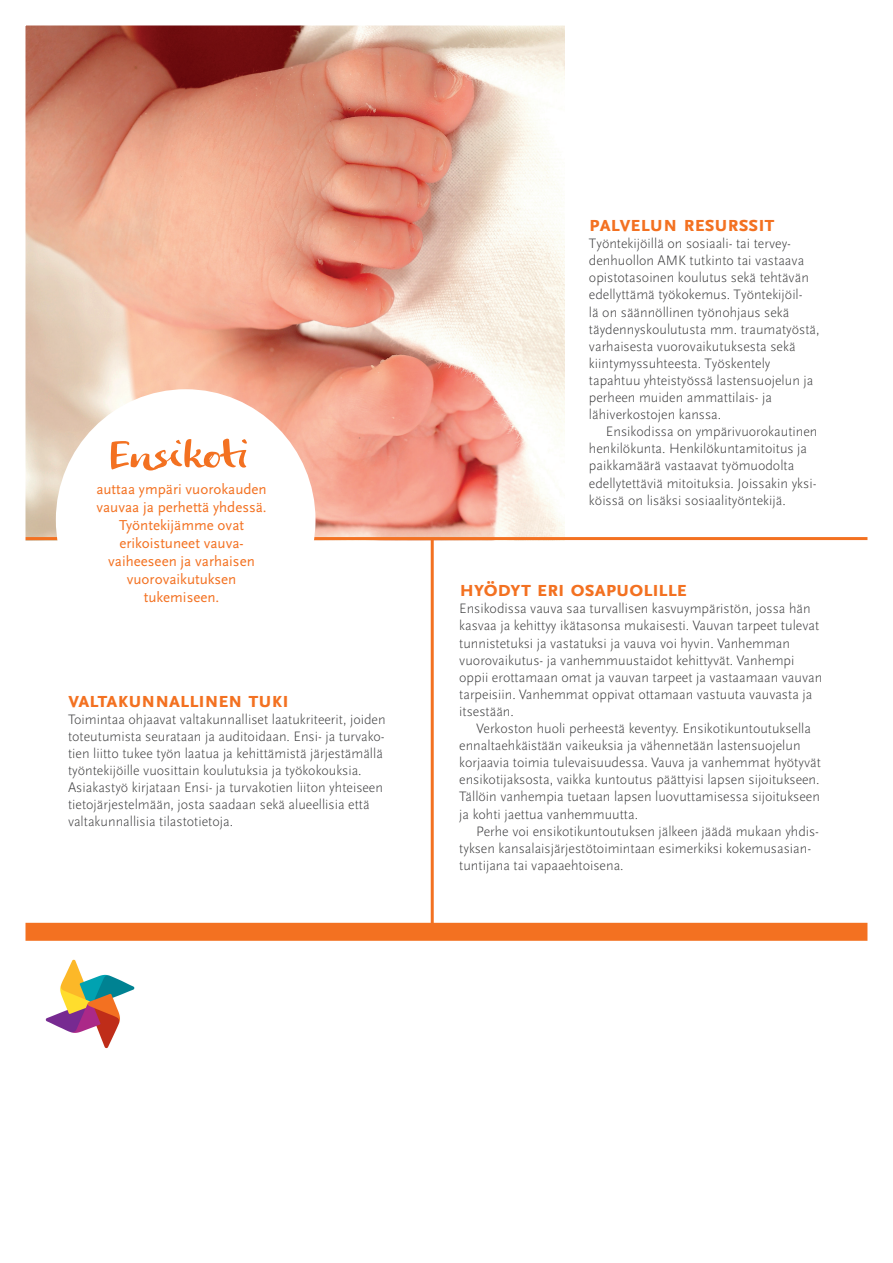
<style>
.page{position:relative;width:893px;height:1263px;background:#fff}
.page>*{position:absolute;margin:0;border:0;box-sizing:border-box;transform-origin:0 0}
.t1{font:51px "Optimisti Smooth";color:#f37121}
.etl_palveluk_väliots{font:700 22.5px "Scala Sans OT";letter-spacing:-.03em;color:#f37121}
.etl_palveluk_leipis{font:700 22.5px "Scala Sans OT";letter-spacing:-.03em;color:#f37121}
.t2{font:15px/18px "Scala Sans OT";color:#f37121;text-align:center}
.etl_palveluk_leipis-2{font:300 14.25px/17.1px "Scala Sans OT";color:#3e3e3f}
</style>
<div class="page">
<img style="left:27px;top:27px;width:537px;height:510px">
<hr style="left:20px;top:537px;width:853px;height:3px;background:#f37121">
<hr style="left:431px;top:539px;width:3px;height:385px;background:#f37121">
<div style="left:6px;top:923px;width:876px;height:18px;background:#f37121"></div>
<div style="left:56px;top:389px;width:259px;height:262px;background:#fff;border-radius:50%"></div>
<img style="left:45px;top:959px;width:90px;height:90px">
<p class="t1" style="left:107px;top:427px;width:142px">Ensikoti</p>
<p class="t2" style="left:96px;top:481px;width:172px">auttaa ympäri vuorokauden vauvaa ja perhettä yhdessä.<br>Työntekijämme ovat erikoistuneet vauva&shy;vaiheeseen ja varhaisen vuorovaikutuksen tukemiseen.</p>
<p class="etl_palveluk_väliots" style="left:68px;top:687px;width:223px">Valtakunnallinen tuki</p>
<p class="etl_palveluk_leipis-2" style="left:68px;top:711px;width:319px">Toimintaa ohjaavat valtakunnalliset laatukriteerit, joiden toteutumista seurataan ja auditoidaan. Ensi- ja turvako&shy;tien liitto tukee työn laatua ja kehittämistä järjestämällä työntekijöille vuosittain koulutuksia ja työkokouksia.<br>Asiakastyö kirjataan Ensi- ja turvakotien liiton yhteiseen tietojärjestelmään, josta saadaan sekä alueellisia että valtakunnallisia tilastotietoja.</p>
<p class="etl_palveluk_leipis" style="left:589px;top:211px;width:187px">Palvelun resurssit</p>
<p class="etl_palveluk_leipis-2" style="left:589px;top:235px;width:204px">Työntekijöillä on sosiaali- tai tervey-</p>
<p class="etl_palveluk_leipis-2" style="left:589px;top:252px;width:217px">denhuollon AMK tutkinto tai vastaava</p>
<p class="etl_palveluk_leipis-2" style="left:589px;top:269px;width:221px">opistotasoinen koulutus sekä tehtävän</p>
<p class="etl_palveluk_leipis-2" style="left:589px;top:286px;width:215px">edellyttämä työkokemus. Työntekijöil-</p>
<p class="etl_palveluk_leipis-2" style="left:589px;top:304px;width:202px">lä on säännöllinen työnohjaus sekä</p>
<p class="etl_palveluk_leipis-2" style="left:589px;top:321px;width:232px">täydennyskoulutusta mm. traumatyöstä,</p>
<p class="etl_palveluk_leipis-2" style="left:589px;top:338px;width:208px">varhaisesta vuorovaikutuksesta sekä</p>
<p class="etl_palveluk_leipis-2" style="left:589px;top:355px;width:183px">kiintymyssuhteesta. Työskentely</p>
<p class="etl_palveluk_leipis-2" style="left:589px;top:372px;width:226px">tapahtuu yhteistyössä lastensuojelun ja</p>
<p class="etl_palveluk_leipis-2" style="left:589px;top:389px;width:185px">perheen muiden ammattilais- ja</p>
<p class="etl_palveluk_leipis-2" style="left:589px;top:406px;width:134px">lähiverkostojen kanssa.</p>
<p class="etl_palveluk_leipis-2" style="left:606px;top:423px;width:213px">Ensikodissa on ympärivuorokautinen</p>
<p class="etl_palveluk_leipis-2" style="left:589px;top:440px;width:220px">henkilökunta. Henkilökuntamitoitus ja</p>
<p class="etl_palveluk_leipis-2" style="left:589px;top:457px;width:207px">paikkamäärä vastaavat työmuodolta</p>
<p class="etl_palveluk_leipis-2" style="left:589px;top:475px;width:229px">edellytettäviä mitoituksia. Joissakin yksi-</p>
<p class="etl_palveluk_leipis-2" style="left:589px;top:492px;width:198px">köissä on lisäksi sosiaalityöntekijä.</p>
<p class="etl_palveluk_väliots" style="left:459px;top:576px;width:230px">Hyödyt eri osapuolille</p>
<p class="etl_palveluk_leipis-2" style="left:459px;top:600px;width:364px">Ensikodissa vauva saa turvallisen kasvuympäristön, jossa hän kasvaa ja kehittyy ikätasonsa mukaisesti. Vauvan tarpeet tulevat tunnistetuksi ja vastatuksi ja vauva voi hyvin. Vanhemman vuorovaikutus- ja vanhemmuustaidot kehittyvät. Vanhempi oppii erottamaan omat ja vauvan tarpeet ja vastaamaan vauvan tarpeisiin. Vanhemmat oppivat ottamaan vastuuta vauvasta ja itsestään.</p>
<p class="etl_palveluk_leipis-2" style="left:459px;top:720px;width:363px;text-indent:17px">Verkoston huoli perheestä keventyy. Ensikotikuntoutuksella ennaltaehkäistään vaikeuksia ja vähennetään lastensuojelun korjaavia toimia tulevaisuudessa. Vauva ja vanhemmat hyötyvät ensikotijaksosta, vaikka kuntoutus päättyisi lapsen sijoitukseen.<br>Tällöin vanhempia tuetaan lapsen luovuttamisessa sijoitukseen ja kohti jaettua vanhemmuutta.</p>
<p class="etl_palveluk_leipis-2" style="left:459px;top:823px;width:361px;text-indent:17px">Perhe voi ensikotikuntoutuksen jälkeen jäädä mukaan yhdis&shy;tyksen kansalaisjärjestötoimintaan esimerkiksi kokemusasian&shy;tuntijana tai vapaaehtoisena.</p>
</div>
